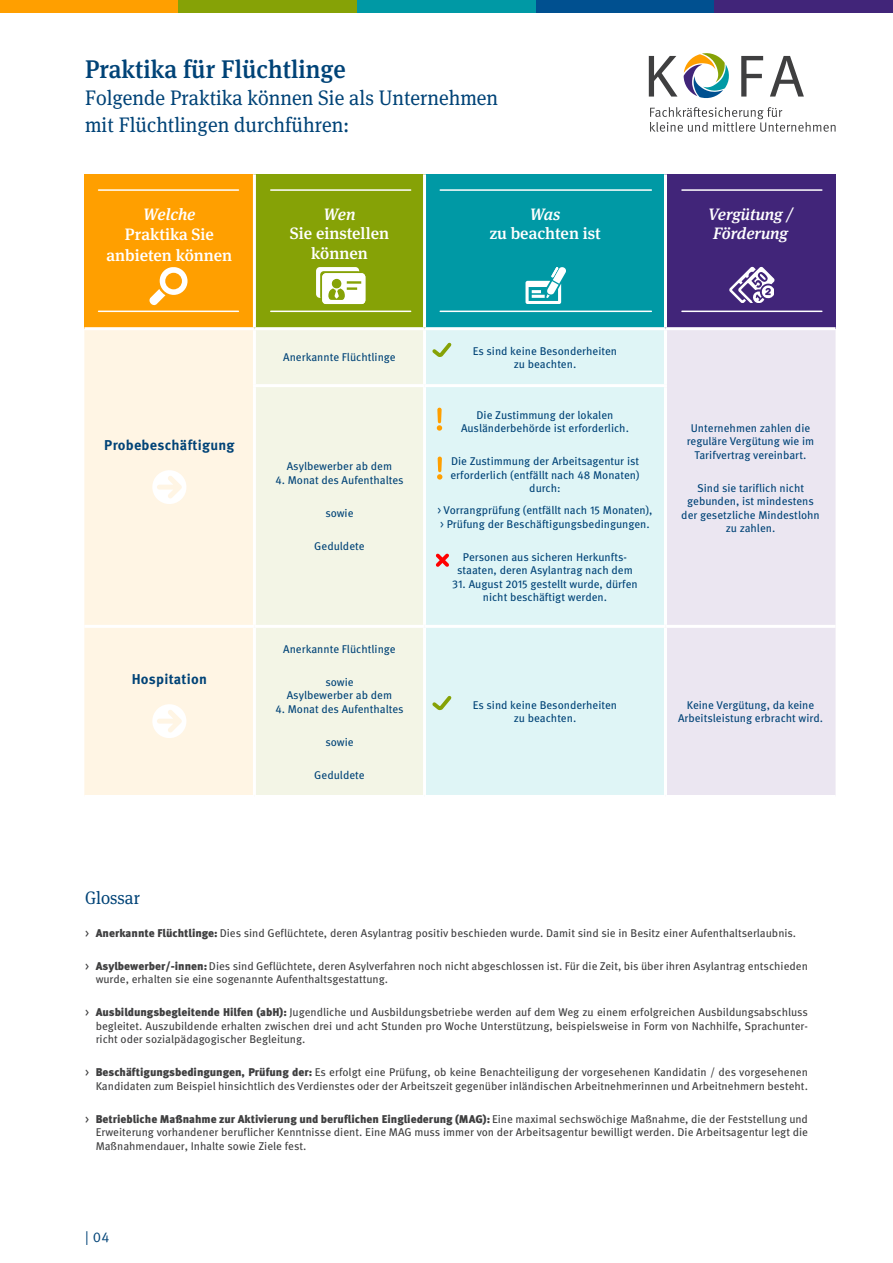
<style>
.page{position:relative;width:893px;height:1263px;background:#fff}
.page>*{position:absolute;margin:0;border:0;box-sizing:border-box;transform-origin:0 0}
.t1{font:500 25.5px "Meta Serif OT";color:#004377;scale:.95 1}
.t2{font:21px/27px "Meta Serif OT";color:#004377;scale:.95 1}
.t3{font:18px "Meta Serif OT";color:#004377;scale:.95 1}
.t4{font:500 16.5px/20.7px "Meta Serif OT";color:#fff;text-align:center}
.t5{font:italic 500 16.5px/19.8px "Meta Serif OT";color:#fff}
.t6{font:700 14.25px "Meta OT";letter-spacing:.02em;color:#004377}
.t7{font:14.25px "Meta OT Norm";color:#004377}
.t8{font:11.25px/13.5px "Meta OT";color:#3f3f40;text-align:justify}
.t9{font:11.25px/13.5px "Meta OT";color:#004377;text-align:center}
.s1{font-family:"Meta OT Norm"}
.s2{font-weight:900}
</style>
<div class="page">
<div style="left:0;top:0;width:179px;height:13px;background:#ff9f00"></div>
<div style="left:179px;top:0;width:178px;height:13px;background:#86a206"></div>
<div style="left:357px;top:0;width:179px;height:13px;background:#0099a5"></div>
<div style="left:536px;top:0;width:178px;height:13px;background:#005090"></div>
<div style="left:714px;top:0;width:179px;height:13px;background:#412579"></div>
<svg style="left:684px;top:53px;width:45px;height:45px"></svg>
<svg style="left:649px;top:56px;width:28px;height:41px"></svg>
<svg style="left:741px;top:56px;width:22px;height:41px"></svg>
<svg style="left:770px;top:56px;width:34px;height:41px"></svg>
<svg style="left:650px;top:107px;width:186px;height:25px"></svg>
<div style="left:84px;top:174px;width:170px;height:155px;background:#ff9f00"></div>
<div style="left:254px;top:174px;width:170px;height:155px;background:#86a206"></div>
<div style="left:424px;top:174px;width:241px;height:155px;background:#0099a5"></div>
<div style="left:665px;top:174px;width:171px;height:155px;background:#412579"></div>
<div style="left:84px;top:330px;width:169px;height:465px;background:#fff5e4"></div>
<div style="left:256px;top:330px;width:167px;height:465px;background:#f3f5e6"></div>
<div style="left:426px;top:330px;width:238px;height:465px;background:#dff5f6"></div>
<div style="left:667px;top:330px;width:169px;height:465px;background:#ebe6f1"></div>
<hr style="left:253px;top:174px;width:3px;height:153px;background:#fff">
<hr style="left:423px;top:174px;width:3px;height:153px;background:#fff">
<hr style="left:664px;top:174px;width:3px;height:153px;background:#fff">
<hr style="left:84px;top:327px;width:170px;height:3px;background:#fff">
<hr style="left:84px;top:625px;width:170px;height:3px;background:#fff">
<hr style="left:254px;top:327px;width:170px;height:3px;background:#fff">
<hr style="left:424px;top:327px;width:241px;height:3px;background:#fff">
<hr style="left:665px;top:327px;width:171px;height:3px;background:#fff">
<hr style="left:253px;top:384px;width:171px;height:3px;background:#fff">
<hr style="left:424px;top:384px;width:243px;height:3px;background:#fff">
<hr style="left:254px;top:625px;width:170px;height:3px;background:#fff">
<hr style="left:424px;top:625px;width:241px;height:3px;background:#fff">
<hr style="left:665px;top:625px;width:171px;height:3px;background:#fff">
<svg style="left:150px;top:468px;width:38px;height:38px"></svg>
<svg style="left:150px;top:702px;width:38px;height:38px"></svg>
<svg style="left:149px;top:267px;width:39px;height:39px"></svg>
<svg style="left:316px;top:267px;width:49px;height:37px"></svg>
<svg style="left:525px;top:267px;width:41px;height:37px"></svg>
<hr style="left:99px;top:189px;width:139px;height:2px;background:#fff">
<hr style="left:271px;top:189px;width:140px;height:2px;background:#fff">
<hr style="left:682px;top:189px;width:140px;height:2px;background:#fff">
<hr style="left:440px;top:189px;width:211px;height:2px;background:#fff">
<hr style="left:99px;top:311px;width:139px;height:1px;background:#fff">
<hr style="left:271px;top:311px;width:140px;height:1px;background:#fff">
<hr style="left:682px;top:311px;width:140px;height:1px;background:#fff">
<hr style="left:440px;top:311px;width:211px;height:1px;background:#fff">
<svg style="left:729px;top:267px;width:46px;height:36px"></svg>
<svg style="left:429px;top:339px;width:26px;height:22px"></svg>
<svg style="left:429px;top:692px;width:26px;height:22px"></svg>
<svg style="left:437px;top:408px;width:5px;height:23px"></svg>
<svg style="left:437px;top:457px;width:5px;height:23px"></svg>
<svg style="left:432px;top:550px;width:21px;height:20px"></svg>
<h1 class="t1" style="left:85px;top:53px;width:276px">Praktika für Flüchtlinge</h1>
<h2 class="t2" style="left:85px;top:84px;width:436px">Folgende Praktika können Sie als Unternehmen mit Flüchtlingen durchführen:</h2>
<h3 class="t5" style="left:143px;top:204px;width:54px">Welche</h3>
<h3 class="t4" style="left:107px;top:224px;width:127px">Praktika Sie anbieten können</h3>
<h3 class="t5" style="left:324px;top:204px;width:33px">Wen</h3>
<h3 class="t4" style="left:290px;top:224px;width:101px;line-height:19.8px">Sie einstellen können</h3>
<h3 class="t5" style="left:530px;top:204px;width:32px">Was</h3>
<h3 class="t4" style="left:489px;top:223px;width:113px">zu beachten ist</h3>
<h3 class="t5" style="left:708px;top:204px;width:86px">Vergütung /<br>Förderung</h3>
<p class="t6" style="left:104px;top:437px;width:132px">Probebeschäftigung</p>
<p class="t9" style="left:283px;top:351px;width:114px">Anerkannte Flüchtlinge</p>
<p class="t9" style="left:473px;top:344px;width:146px">Es sind keine Besonderheiten zu beachten.</p>
<p class="t9" style="left:287px;top:460px;width:107px">Asylbewerber ab dem</p>
<p class="t9" style="left:275px;top:474px;width:130px">4. Monat des Aufenthaltes</p>
<p class="t9" style="left:325px;top:507px;width:30px">sowie</p>
<p class="t9" style="left:314px;top:540px;width:52px">Geduldete</p>
<p class="t9" style="left:461px;top:409px;width:169px">Die Zustimmung der lokalen<br>Ausländerbehörde ist erforderlich.</p>
<p class="t9" style="left:450px;top:455px;width:191px">Die Zustimmung der Arbeitsagentur ist erforderlich (entfällt nach 48 Monaten) durch:</p>
<p class="t9" style="left:437px;top:504px;width:217px;text-align:left"><span class="s1">&gt;</span> Vorrangprüfung (entfällt nach 15 Monaten), <span class="s1">&gt;</span> Prüfung der Beschäftigungsbedingungen.</p>
<p class="t9" style="left:457px;top:551px;width:177px">Personen aus sicheren Herkunfts&shy;staaten, deren Asylantrag nach dem</p>
<p class="t9" style="left:452px;top:578px;width:187px">31. August 2015 gestellt wurde, dürfen nicht beschäftigt werden.</p>
<p class="t9" style="left:687px;top:421px;width:129px">Unternehmen zahlen die reguläre Vergütung wie im<br>Tarifvertrag vereinbart.</p>
<p class="t9" style="left:681px;top:481px;width:140px">Sind sie tariflich nicht gebunden, ist mindestens der gesetzliche Mindestlohn zu zahlen.</p>
<p class="t6" style="left:132px;top:671px;width:77px">Hospitation</p>
<p class="t9" style="left:283px;top:642px;width:114px">Anerkannte Flüchtlinge</p>
<p class="t9" style="left:287px;top:675px;width:107px">sowie<br>Asylbewerber ab dem</p>
<p class="t9" style="left:275px;top:702px;width:130px">4. Monat des Aufenthaltes</p>
<p class="t9" style="left:325px;top:735px;width:30px">sowie</p>
<p class="t9" style="left:314px;top:768px;width:52px">Geduldete</p>
<p class="t9" style="left:473px;top:698px;width:146px">Es sind keine Besonderheiten zu beachten.</p>
<p class="t9" style="left:678px;top:698px;width:147px">Keine Vergütung, da keine<br>Arbeitsleistung erbracht wird.</p>
<h3 class="t3" style="left:85px;top:886px;width:59px">Glossar</h3>
<p class="t8" style="left:85px;top:926px;width:713px">&gt; <span class="s2">Anerkannte Flüchtlinge:</span> Dies sind Geflüchtete, deren Asylantrag positiv beschieden wurde. Damit sind sie in Besitz einer Aufenthaltserlaubnis.</p>
<p class="t8" style="left:96px;top:959px;width:714px;text-indent:-11px">&gt; <span class="s2">Asylbewerber/-innen:</span> Dies sind Geflüchtete, deren Asylverfahren noch nicht abgeschlossen ist. Für die Zeit, bis über ihren Asylantrag entschieden wurde, erhalten sie eine sogenannte Aufenthaltsgestattung.</p>
<p class="t8" style="left:96px;top:1006px;width:714px;text-indent:-11px">&gt; <span class="s2">Ausbildungsbegleitende Hilfen (abH):</span> Jugendliche und Ausbildungsbetriebe werden auf dem Weg zu einem erfolgreichen Ausbildungsabschluss begleitet. Auszubildende erhalten zwischen drei und acht Stunden pro Woche Unterstützung, beispielsweise in Form von Nachhilfe, Sprachunter&shy;richt oder sozialpädagogischer Begleitung.</p>
<p class="t8" style="left:85px;top:1066px;width:724px;text-align:right">&gt; <span class="s2">Beschäftigungsbedingungen, Prüfung der:</span> Es erfolgt eine Prüfung, ob keine Benachteiligung der vorgesehenen Kandidatin / des vorgesehenen<br>Kandidaten zum Beispiel hinsichtlich des Verdienstes oder der Arbeitszeit gegenüber inländischen Arbeitnehmerinnen und Arbeitnehmern besteht.</p>
<p class="t8" style="left:96px;top:1112px;width:714px;text-indent:-11px">&gt; <span class="s2">Betriebliche Maßnahme zur Aktivierung und beruflichen Eingliederung (MAG):</span> Eine maximal sechswöchige Maßnahme, die der Feststellung und Erweiterung vorhandener beruflicher Kenntnisse dient. Eine MAG muss immer von der Arbeitsagentur bewilligt werden. Die Arbeitsagentur legt die Maßnahmendauer, Inhalte sowie Ziele fest.</p>
<p class="t7" style="left:85px;top:1229px;width:26px">| 04</p>
</div>
